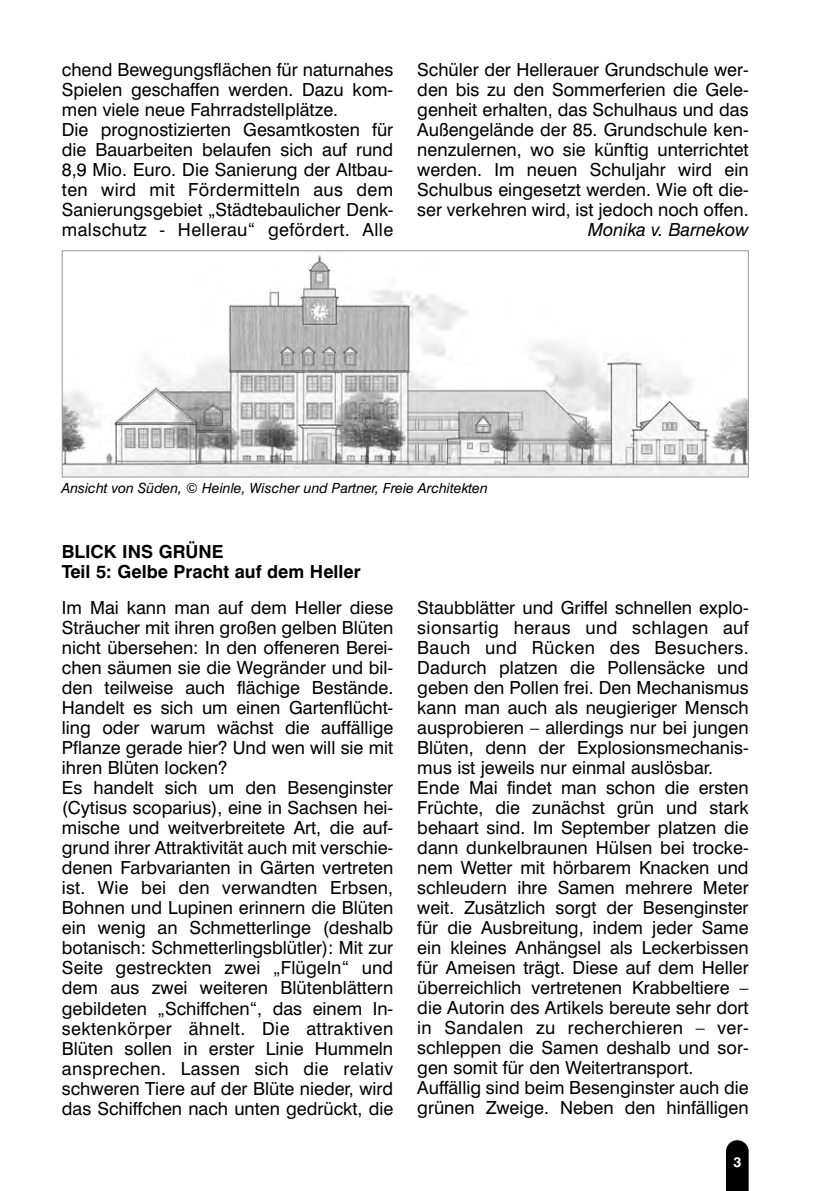
<style>
.page{position:relative;width:840px;height:1191px;background:#fff}
.page>*{position:absolute;margin:0;border:0;box-sizing:border-box;transform-origin:0 0}
.t1{font:18px/20px "Swiss 721 BT";color:#000}
.t2{font:700 18px/20px "Swiss 721 BT";color:#000}
.t3{font:italic 18px "Swiss 721 BT";color:#000}
.t4{font:italic 14px "Swiss 721 BT";color:#000}
.t5{font:700 14px "Swiss 721 BT";color:#fff}
</style>
<div class="page">
<svg style="left:725px;top:1140px;width:23px;height:51px"></svg>
<img style="left:64px;top:255px;width:682px;height:220px">
<div style="left:62px;top:250px;width:686px;height:227px;border:1px solid #999"></div>
<p class="t1" style="left:62px;top:61px;width:333px">chend Bewegungsflächen für naturnahes Spielen geschaffen werden. Dazu kom&shy;men viele neue Fahrradstellplätze.<br>Die prognostizierten Gesamtkosten für die Bauarbeiten belaufen sich auf rund 8,9 Mio. Euro. Die Sanierung der Altbau&shy;ten wird mit Fördermitteln aus dem Sanierungsgebiet „Städtebaulicher Denk&shy;malschutz - Hellerau“ gefördert. Alle</p>
<p class="t1" style="left:417px;top:61px;width:333px;text-align:justify">Schüler der Hellerauer Grundschule wer&shy;den bis zu den Sommerferien die Gele&shy;genheit erhalten, das Schulhaus und das Außengelände der 85. Grundschule ken&shy;nenzulernen, wo sie künftig unterrichtet werden. Im neuen Schuljahr wird ein Schulbus eingesetzt werden. Wie oft die&shy;ser verkehren wird, ist jedoch noch offen.</p>
<p class="t3" style="left:587px;top:222px;width:162px">Monika v. Barnekow</p>
<p class="t4" style="left:62px;top:482px;width:427px">Ansicht von Süden, © Heinle, Wischer und Partner, Freie Architekten</p>
<p class="t2" style="left:62px;top:543px;width:300px">BLICK INS GRÜNE<br>Teil 5: Gelbe Pracht auf dem Heller</p>
<p class="t1" style="left:62px;top:599px;width:333px">Im Mai kann man auf dem Heller diese Sträucher mit ihren großen gelben Blüten nicht übersehen: In den offeneren Berei&shy;chen säumen sie die Wegränder und bil&shy;den teilweise auch flächige Bestände.<br>Handelt es sich um einen Gartenflücht&shy;ling oder warum wächst die auffällige Pflanze gerade hier? Und wen will sie mit ihren Blüten locken?<br>Es handelt sich um den Besenginster (Cytisus scoparius), eine in Sachsen hei&shy;mische und weitverbreitete Art, die auf&shy;grund ihrer Attraktivität auch mit verschie&shy;denen Farbvarianten in Gärten vertreten ist. Wie bei den verwandten Erbsen, Bohnen und Lupinen erinnern die Blüten ein wenig an Schmetterlinge (deshalb botanisch: Schmetterlingsblütler): Mit zur Seite gestreckten zwei „Flügeln“ und dem aus zwei weiteren Blütenblättern gebildeten „Schiffchen“, das einem In&shy;sektenkörper ähnelt. Die attraktiven Blüten sollen in erster Linie Hummeln ansprechen. Lassen sich die relativ schweren Tiere auf der Blüte nieder, wird das Schiffchen nach unten gedrückt, die</p>
<p class="t1" style="left:417px;top:599px;width:333px">Staubblätter und Griffel schnellen explo&shy;sionsartig heraus und schlagen auf Bauch und Rücken des Besuchers.<br>Dadurch platzen die Pollensäcke und geben den Pollen frei. Den Mechanismus kann man auch als neugieriger Mensch ausprobieren – allerdings nur bei jungen Blüten, denn der Explosionsmechanis&shy;mus ist jeweils nur einmal auslösbar.<br>Ende Mai findet man schon die ersten Früchte, die zunächst grün und stark behaart sind. Im September platzen die dann dunkelbraunen Hülsen bei trocke&shy;nem Wetter mit hörbarem Knacken und schleudern ihre Samen mehrere Meter weit. Zusätzlich sorgt der Besenginster für die Ausbreitung, indem jeder Same ein kleines Anhängsel als Leckerbissen für Ameisen trägt. Diese auf dem Heller überreichlich vertretenen Krabbeltiere – die Autorin des Artikels bereute sehr dort in Sandalen zu recherchieren – ver&shy;schleppen die Samen deshalb und sor&shy;gen somit für den Weitertransport.<br>Auffällig sind beim Besenginster auch die grünen Zweige. Neben den hinfälligen</p>
<p class="t5" style="left:733px;top:1156px;width:9px">3</p>
</div>
